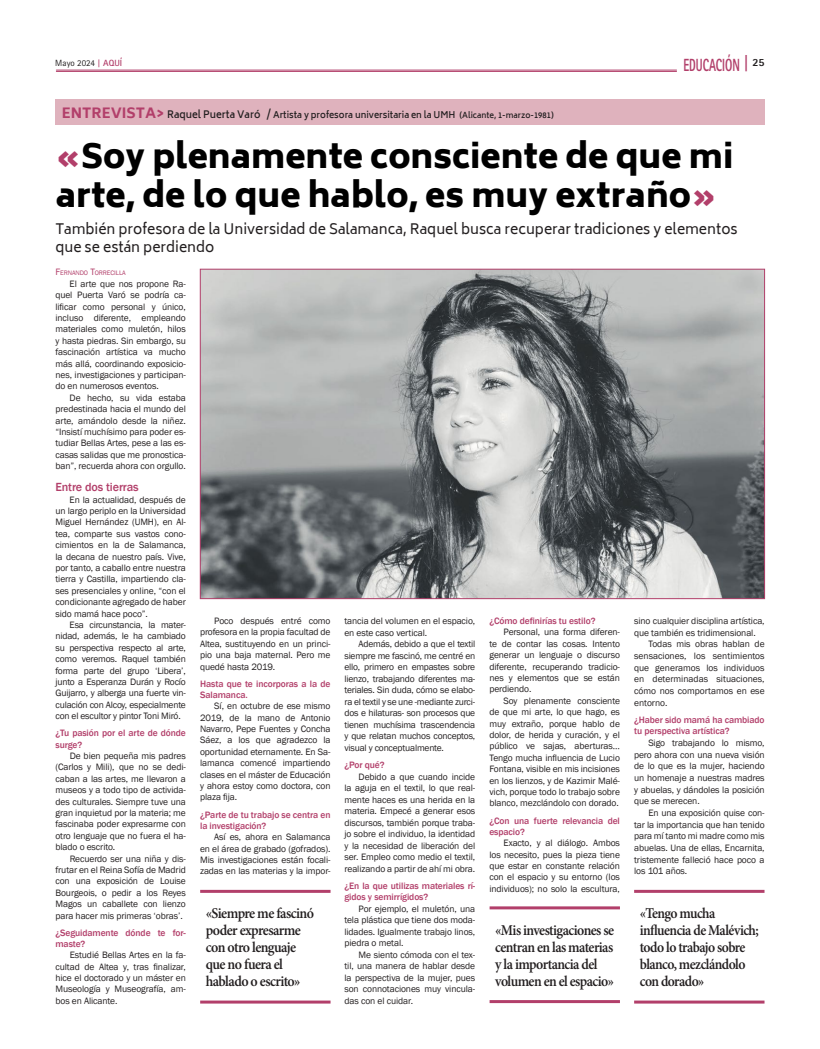
<style>
.page{position:relative;width:820px;height:1049px;background:#fff}
.page>*{position:absolute;margin:0;border:0;box-sizing:border-box;transform-origin:0 0}
.t1{font:900 33px/39.6px "Biryani";color:#000}
.t2{font:800 17.6px "Rotis Sans Serif Std";color:#b23f6a;scale:.64 1}
.t3{font:600 15px/17px "Minion Pro";letter-spacing:-.04em;color:#231f20;scale:.91 1}
.t4{font:600 15px/17px "Minion Pro";letter-spacing:-.04em;color:#231f20;scale:.92 1}
.t5{font:600 15px/17px "Minion Pro";letter-spacing:-.04em;color:#231f20;scale:.93 1}
.t6{font:14px/18px "Biryani";color:#231f20}
.t7{font:500 12.1px "Franklin Gothic";letter-spacing:-.01em;color:#b23f6a}
.t8{font:9.5px/11.4px "Franklin Gothic";letter-spacing:-.01em;color:#231f20;text-align:justify}
.t9{font:500 9.5px/11px "Franklin Gothic";letter-spacing:-.01em;color:#b23f6a}
.t10{font:600 9px "Biryani";color:#231f20}
.t11{font:9px "Rotis Sans Serif Std";color:#231f20}
.t12{font:6.7px "Franklin Gothic";letter-spacing:-.015em;color:#b23f6a}
.s1{font-family:"Rotis Serif Std";font-weight:700;color:#b23f6a}
.s2{font-weight:700;color:#b23f6a}
.s3{font-size:18.2px}
.s4{font-weight:800;font-size:14px;color:#b23f6a}
.s5{font-size:10px}
.s6{font-size:8px}
.s7{color:#b23f6a}
.s8{font-size:9.5px}
</style>
<div class="page">
<img style="left:202px;top:271px;width:560px;height:326px">
<hr style="left:200px;top:890px;width:130px;height:3px;background:#b23f6a">
<hr style="left:200px;top:1000px;width:130px;height:3px;background:#b23f6a">
<hr style="left:489px;top:906px;width:130px;height:3px;background:#b23f6a">
<hr style="left:489px;top:1000px;width:130px;height:3px;background:#b23f6a">
<hr style="left:634px;top:890px;width:130px;height:3px;background:#b23f6a">
<hr style="left:634px;top:1000px;width:130px;height:3px;background:#b23f6a">
<hr style="left:56px;top:70px;width:620px;height:1px;background:#b23f6a">
<hr style="left:56px;top:71px;width:620px;height:1px;background:#b23f6a">
<div style="left:55px;top:99px;width:709px;height:26px;background:#dfb2bd"></div>
<p class="t11" style="left:55px;top:58px;width:68px">Mayo 2024 <span class="s1">|</span> <span class="s2">AQUÍ</span></p>
<h2 class="t2" style="left:683px;top:54px;width:128px">EDUCACIÓN <span class="s3">|</span> <sup>25</sup></h2>
<p class="t10" style="left:62px;top:109px;width:493px"><span class="s4">ENTREVISTA&gt;</span> <span class="s5">Raquel Puerta Varó /</span> Artista y profesora universitaria en la UMH <span class="s6">(Alicante, 1-marzo-1981)</span></p>
<h1 class="t1" style="left:56px;top:137px;width:678px"><span class="s7">«</span>Soy plenamente consciente de que mi arte, de lo que hablo, es muy extraño<span class="s7">»</span></h1>
<h3 class="t6" style="left:55px;top:220px;width:683px">También profesora de la Universidad de Salamanca, Raquel busca recuperar tradiciones y elementos que se están perdiendo</h3>
<p class="t12" style="left:55px;top:269px;width:72px"><span class="s8">F</span>ERNANDO <span class="s8">T</span>ORRECILLA</p>
<p class="t8" style="left:55px;top:278px;width:132px;text-indent:14px">El arte que nos propone Ra&shy;quel Puerta Varó se podría ca&shy;lificar como personal y único, incluso diferente, empleando materiales como muletón, hilos y hasta piedras. Sin embargo, su fascinación artística va mucho más allá, coordinando exposicio&shy;nes, investigaciones y participan&shy;do en numerosos eventos.</p>
<p class="t8" style="left:55px;top:392px;width:132px;text-indent:14px">De hecho, su vida estaba predestinada hacia el mundo del arte, amándolo desde la niñez. “Insistí muchísimo para poder es&shy;tudiar Bellas Artes, pese a las es&shy;casas salidas que me pronostica&shy;ban”, recuerda ahora con orgullo.</p>
<p class="t7" style="left:55px;top:480px;width:85px">Entre dos tierras</p>
<p class="t8" style="left:55px;top:494px;width:132px;text-indent:14px">En la actualidad, después de un largo periplo en la Universidad Miguel Hernández (UMH), en Al&shy;tea, comparte sus vastos cono&shy;cimientos en la de Salamanca, la decana de nuestro país. Vive, por tanto, a caballo entre nuestra tierra y Castilla, impartiendo cla&shy;ses presenciales y online, “con el condicionante agregado de haber sido mamá hace poco”.</p>
<p class="t8" style="left:55px;top:619px;width:132px;text-indent:14px">Esa circunstancia, la mater&shy;nidad, además, le ha cambiado su perspectiva respecto al arte, como veremos. Raquel también forma parte del grupo ‘Libera’, junto a Esperanza Durán y Rocío Guijarro, y alberga una fuerte vin&shy;culación con Alcoy, especialmente con el escultor y pintor Toni Miró.</p>
<p class="t9" style="left:55px;top:728px;width:132px">¿Tu pasión por el arte de dónde surge?</p>
<p class="t8" style="left:55px;top:750px;width:132px;text-indent:14px">De bien pequeña mis padres (Carlos y Mili), que no se dedi&shy;caban a las artes, me llevaron a museos y a todo tipo de activida&shy;des culturales. Siempre tuve una gran inquietud por la materia; me fascinaba poder expresarme con otro lenguaje que no fuera el ha&shy;blado o escrito.</p>
<p class="t8" style="left:55px;top:853px;width:132px;text-indent:14px">Recuerdo ser una niña y dis&shy;frutar en el Reina Sofía de Madrid con una exposición de Louise Bourgeois, o pedir a los Reyes Magos un caballete con lienzo para hacer mis primeras ‘obras’.</p>
<p class="t9" style="left:55px;top:927px;width:132px">¿Seguidamente dónde te for&shy;maste?</p>
<p class="t8" style="left:55px;top:949px;width:132px;text-indent:14px">Estudié Bellas Artes en la fa&shy;cultad de Altea y, tras finalizar, hice el doctorado y un máster en Museología y Museografía, am&shy;bos en Alicante.</p>
<p class="t8" style="left:200px;top:615px;width:132px;text-indent:14px">Poco después entré como profesora en la propia facultad de Altea, sustituyendo en un princi&shy;pio una baja maternal. Pero me quedé hasta 2019.</p>
<p class="t9" style="left:200px;top:678px;width:132px">Hasta que te incorporas a la de<br>Salamanca.</p>
<p class="t8" style="left:200px;top:700px;width:132px;text-indent:14px">Sí, en octubre de ese mismo 2019, de la mano de Antonio Navarro, Pepe Fuentes y Concha Sáez, a los que agradezco la oportunidad eternamente. En Sa&shy;lamanca comencé impartiendo clases en el máster de Educación y ahora estoy como doctora, con plaza fija.</p>
<p class="t9" style="left:200px;top:809px;width:132px">¿Parte de tu trabajo se centra en la investigación?</p>
<p class="t8" style="left:200px;top:831px;width:132px;text-indent:14px">Así es, ahora en Salamanca en el área de grabado (gofrados).<br>Mis investigaciones están focali&shy;zadas en las materias y la impor-</p>
<h3 class="t5" style="left:206px;top:905px;width:118px">«Siempre me fascinó poder expresarme con otro lenguaje que no fuera el hablado o escrito»</h3>
<p class="t8" style="left:344px;top:615px;width:132px">tancia del volumen en el espacio, en este caso vertical.</p>
<p class="t8" style="left:344px;top:638px;width:132px;text-indent:14px">Además, debido a que el textil siempre me fascinó, me centré en ello, primero en empastes sobre lienzo, trabajando diferentes ma&shy;teriales. Sin duda, cómo se elabo&shy;ra el textil y se une -mediante zurci&shy;dos e hilaturas- son procesos que tienen muchísima trascendencia y que relatan muchos conceptos, visual y conceptualmente.</p>
<p class="t9" style="left:344px;top:759px;width:42px">¿Por qué?</p>
<p class="t8" style="left:344px;top:771px;width:132px;text-indent:14px">Debido a que cuando incide la aguja en el textil, lo que real&shy;mente haces es una herida en la materia. Empecé a generar esos discursos, también porque traba&shy;jo sobre el individuo, la identidad y la necesidad de liberación del ser. Empleo como medio el textil, realizando a partir de ahí mi obra.</p>
<p class="t9" style="left:344px;top:880px;width:132px">¿En la que utilizas materiales rí&shy;gidos y semirrígidos?</p>
<p class="t8" style="left:344px;top:903px;width:132px;text-indent:14px">Por ejemplo, el muletón, una tela plástica que tiene dos moda&shy;lidades. Igualmente trabajo linos, piedra o metal.</p>
<p class="t8" style="left:344px;top:949px;width:132px;text-indent:14px">Me siento cómoda con el tex&shy;til, una manera de hablar desde la perspectiva de la mujer, pues son connotaciones muy vincula&shy;das con el cuidar.</p>
<p class="t9" style="left:489px;top:615px;width:107px">¿Cómo definirías tu estilo?</p>
<p class="t8" style="left:489px;top:627px;width:132px;text-indent:14px">Personal, una forma diferen&shy;te de contar las cosas. Intento generar un lenguaje o discurso diferente, recuperando tradicio&shy;nes y elementos que se están perdiendo.</p>
<p class="t8" style="left:489px;top:695px;width:132px;text-indent:14px">Soy plenamente consciente de que mi arte, lo que hago, es muy extraño, porque hablo de dolor, de herida y curación, y el público ve sajas, aberturas… Tengo mucha influencia de Lucio Fontana, visible en mis incisiones en los lienzos, y de Kazimir Malé&shy;vich, porque todo lo trabajo sobre blanco, mezclándolo con dorado.</p>
<p class="t9" style="left:489px;top:815px;width:132px">¿Con una fuerte relevancia del espacio?</p>
<p class="t8" style="left:489px;top:837px;width:132px;text-indent:14px">Exacto, y al diálogo. Ambos los necesito, pues la pieza tiene que estar en constante relación con el espacio y su entorno (los individuos); no solo la escultura,</p>
<h3 class="t4" style="left:495px;top:921px;width:131px">«Mis investigaciones se centran en las materias y la importancia del volumen en el espacio»</h3>
<p class="t8" style="left:634px;top:615px;width:132px">sino cualquier disciplina artística,</p>
<p class="t8" style="left:634px;top:627px;width:123px">que también es tridimensional.</p>
<p class="t8" style="left:648px;top:639px;width:118px">Todas mis obras hablan de</p>
<p class="t8" style="left:634px;top:650px;width:132px">sensaciones, los sentimientos</p>
<p class="t8" style="left:634px;top:662px;width:132px">que generamos los individuos</p>
<p class="t8" style="left:634px;top:674px;width:132px">en determinadas situaciones,</p>
<p class="t8" style="left:634px;top:685px;width:132px">cómo nos comportamos en ese</p>
<p class="t8" style="left:634px;top:697px;width:35px">entorno.</p>
<p class="t9" style="left:634px;top:714px;width:132px;line-height:11.3px">¿Haber sido mamá ha cambiado tu perspectiva artística?</p>
<p class="t8" style="left:634px;top:737px;width:132px;line-height:11.7px;text-indent:14px">Sigo trabajando lo mismo, pero ahora con una nueva visión de lo que es la mujer, haciendo un homenaje a nuestras madres y abuelas, y dándoles la posición que se merecen.</p>
<p class="t8" style="left:634px;top:807px;width:132px;line-height:11.7px;text-indent:14px">En una exposición quise con&shy;tar la importancia que han tenido para mí tanto mi madre como mis abuelas. Una de ellas, Encarnita, tristemente falleció hace poco a los 101 años.</p>
<h3 class="t3" style="left:639px;top:905px;width:132px">«Tengo mucha influencia de Malévich; todo lo trabajo sobre blanco, mezclándolo con dorado»</h3>
</div>
